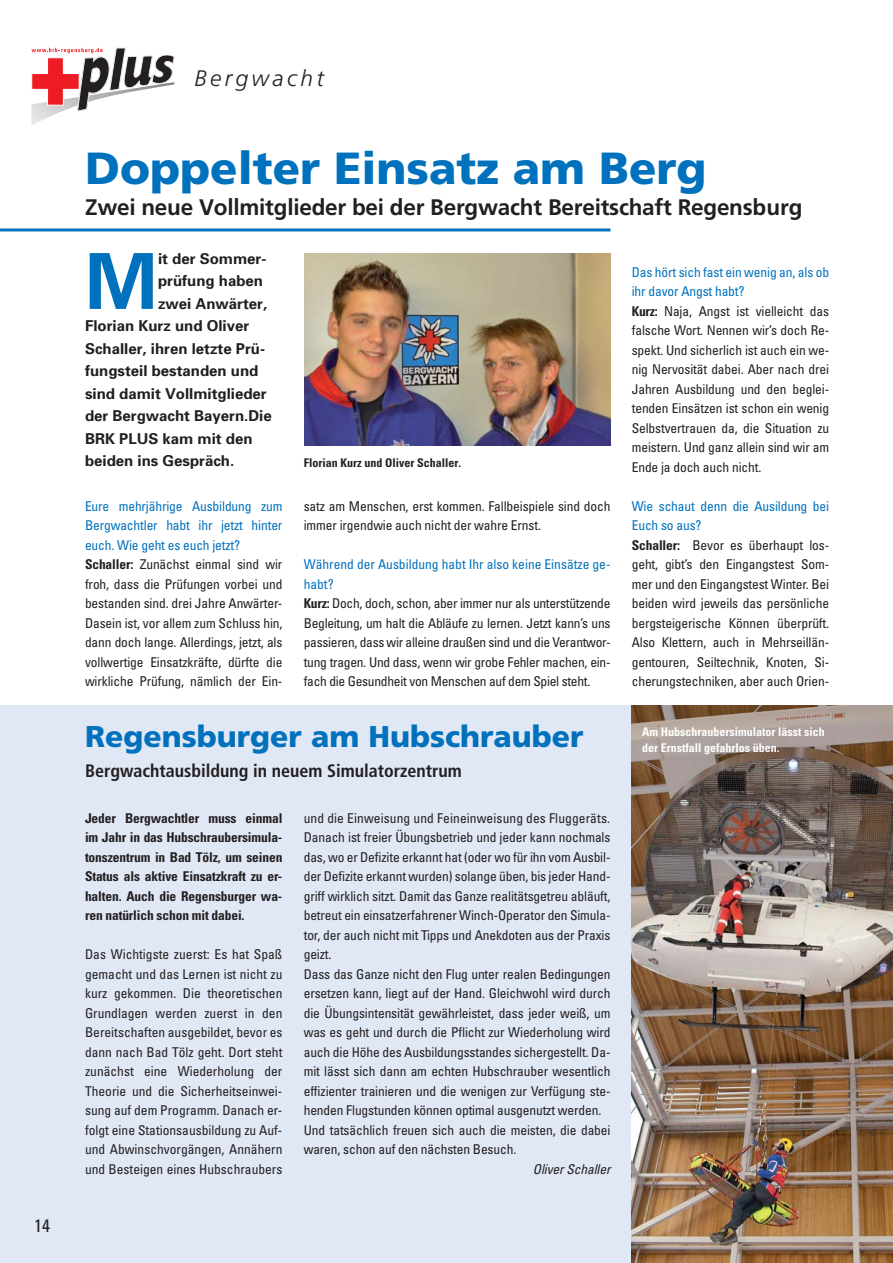
<style>
.page{position:relative;width:893px;height:1263px;background:#fff}
.page>*{position:absolute;margin:0;border:0;box-sizing:border-box;transform-origin:0 0}
.t1{font:700 77.4px "Univers";color:#0071bc}
.t2{font:900 45px "Frutiger";color:#0071bc}
.t3{font:900 30px "Frutiger";color:#0071bc}
.t4{font:700 22.5px "Frutiger";letter-spacing:-.01em;color:#231f20}
.t5{font:italic 300 22.5px "Frutiger";letter-spacing:.15em;color:#231f20}
.t6{font:700 condensed 18px "Frutiger";color:#231f20}
.t7{font:condensed 18px "Univers";color:#231f20}
.t8{font:700 15px "Univers";color:#231f20}
.t9{font:condensed 13.5px/19.5px "Univers";letter-spacing:-.01em;color:#231f20}
.t10{font:700 condensed 13.5px/19.5px "Univers";letter-spacing:-.01em;color:#231f20;text-align:justify}
.t11{font:italic condensed 13.5px "Univers";letter-spacing:-.01em;color:#231f20}
.t12{font:700 condensed 12px/16.5px "Univers";color:#fff}
.t13{font:700 condensed 12px "Univers";color:#231f20}
.s1{color:#0071bc}
.s2{font-weight:700}
</style>
<div class="page">
<div style="left:0;top:706px;width:893px;height:557px;background:#e0e7f5"></div>
<img style="left:304px;top:254px;width:306px;height:191px">
<img style="left:632px;top:706px;width:261px;height:557px">
<svg style="left:31px;top:47px;width:144px;height:78px"></svg>
<hr style="left:0;top:228px;width:610px;height:3px;background:#0071bc">
<h3 class="t7" style="left:34px;top:1219px;width:17px">14</h3>
<h3 class="t5" style="left:194px;top:69px;width:131px">Bergwacht</h3>
<h2 class="t2" style="left:85px;top:150px;width:623px">Doppelter Einsatz am Berg</h2>
<h3 class="t4" style="left:85px;top:198px;width:719px">Zwei neue Vollmitglieder bei der Bergwacht Bereitschaft Regensburg</h3>
<h1 class="t1" style="left:85px;top:253px;width:74px">M</h1>
<p class="t8" style="left:158px;top:253px;width:110px">it der Sommer-</p>
<p class="t9" style="left:632px;top:263px;width:199px"><span class="s1">Das hört sich fast ein wenig an, als ob ihr davor Angst habt?<br></span><span class="s2">Kurz:</span> Naja, Angst ist vielleicht das falsche Wort. Nennen wir’s doch Re&shy;spekt. Und sicherlich ist auch ein we&shy;nig Nervosität dabei. Aber nach drei Jahren Ausbildung und den beglei&shy;tenden Einsätzen ist schon ein wenig Selbstvertrauen da, die Situation zu meistern. Und ganz allein sind wir am Ende ja doch auch nicht.</p>
<p class="t9" style="left:632px;top:497px;width:199px"><span class="s1">Wie schaut denn die Ausildung bei Euch so aus?<br></span><span class="s2">Schaller:</span> Bevor es überhaupt los&shy;geht, gibt’s den Eingangstest Som&shy;mer und den Eingangstest Winter. Bei beiden wird jeweils das persönliche bergsteigerische Können überprüft.<br>Also Klettern, auch in Mehrseillän&shy;gentouren, Seiltechnik, Knoten, Si&shy;cherungstechniken, aber auch Orien-</p>
<p class="t8" style="left:158px;top:276px;width:107px">prüfung haben</p>
<p class="t8" style="left:158px;top:298px;width:111px">zwei Anwärter,</p>
<p class="t8" style="left:85px;top:321px;width:166px">Florian Kurz und Oliver</p>
<p class="t8" style="left:85px;top:343px;width:182px">Schaller, ihren letzte Prü-</p>
<p class="t8" style="left:85px;top:366px;width:175px">fungsteil bestanden und</p>
<p class="t8" style="left:85px;top:388px;width:183px">sind damit Vollmitglieder</p>
<p class="t8" style="left:85px;top:411px;width:188px">der Bergwacht Bayern.Die</p>
<p class="t8" style="left:85px;top:433px;width:169px">BRK PLUS kam mit den</p>
<p class="t8" style="left:85px;top:456px;width:151px">beiden ins Gespräch.</p>
<p class="t9" style="left:85px;top:497px;width:199px"><span class="s1">Eure mehrjährige Ausbildung zum Bergwachtler habt ihr jetzt hinter euch. Wie geht es euch jetzt?<br></span><span class="s2">Schaller:</span> Zunächst einmal sind wir froh, dass die Prüfungen vorbei und bestanden sind. drei Jahre Anwärter-Dasein ist, vor allem zum Schluss hin, dann doch lange. Allerdings, jetzt, als vollwertige Einsatzkräfte, dürfte die wirkliche Prüfung, nämlich der Ein-</p>
<p class="t13" style="left:304px;top:459px;width:159px">Florian Kurz und Oliver Schaller.</p>
<p class="t9" style="left:304px;top:497px;width:308px">satz am Menschen, erst kommen. Fallbeispiele sind doch immer irgendwie auch nicht der wahre Ernst.</p>
<p class="t9" style="left:304px;top:556px;width:308px"><span class="s1">Während der Ausbildung habt Ihr also keine Einsätze ge&shy;habt?<br></span><span class="s2">Kurz:</span> Doch, doch, schon, aber immer nur als unterstützende Begleitung, um halt die Abläufe zu lernen. Jetzt kann’s uns passieren, dass wir alleine draußen sind und die Verantwor&shy;tung tragen. Und dass, wenn wir grobe Fehler machen, ein&shy;fach die Gesundheit von Menschen auf dem Spiel steht.</p>
<h3 class="t3" style="left:85px;top:725px;width:500px">Regensburger am Hubschrauber</h3>
<h3 class="t6" style="left:85px;top:764px;width:378px">Bergwachtausbildung in neuem Simulatorzentrum</h3>
<p class="t10" style="left:85px;top:810px;width:199px">Jeder Bergwachtler muss einmal im Jahr in das Hubschraubersimula&shy;tonszentrum in Bad Tölz, um seinen Status als aktive Einsatzkraft zu er&shy;halten. Auch die Regensburger wa&shy;ren natürlich schon mit dabei.</p>
<p class="t9" style="left:85px;top:946px;width:199px;text-align:justify">Das Wichtigste zuerst: Es hat Spaß gemacht und das Lernen ist nicht zu kurz gekommen. Die theoretischen Grundlagen werden zuerst in den Bereitschaften ausgebildet, bevor es dann nach Bad Tölz geht. Dort steht zunächst eine Wiederholung der Theorie und die Sicherheitseinwei&shy;sung auf dem Programm. Danach er&shy;folgt eine Stationsausbildung zu Auf&shy;und Abwinschvorgängen, Annähern und Besteigen eines Hubschraubers</p>
<p class="t9" style="left:304px;top:809px;width:308px">und die Einweisung und Feineinweisung des Fluggeräts.<br>Danach ist freier Übungsbetrieb und jeder kann nochmals das, wo er Defizite erkannt hat (oder wo für ihn vom Ausbil&shy;der Defizite erkannt wurden) solange üben, bis jeder Hand&shy;griff wirklich sitzt. Damit das Ganze realitätsgetreu abläuft, betreut ein einsatzerfahrener Winch-Operator den Simula&shy;tor, der auch nicht mit Tipps und Anekdoten aus der Praxis geizt.<br>Dass das Ganze nicht den Flug unter realen Bedingungen ersetzen kann, liegt auf der Hand. Gleichwohl wird durch die Übungsintensität gewährleistet, dass jeder weiß, um was es geht und durch die Pflicht zur Wiederholung wird auch die Höhe des Ausbildungsstandes sichergestellt. Da&shy;mit lässt sich dann am echten Hubschrauber wesentlich effizienter trainieren und die wenigen zur Verfügung ste&shy;henden Flugstunden können optimal ausgenutzt werden.<br>Und tatsächlich freuen sich auch die meisten, die dabei waren, schon auf den nächsten Besuch.</p>
<p class="t11" style="left:533px;top:1164px;width:79px">Oliver Schaller</p>
<p class="t12" style="left:642px;top:724px;width:184px">Am Hubschraubersimulator lässt sich der Ernstfall gefahrlos üben.</p>
</div>
